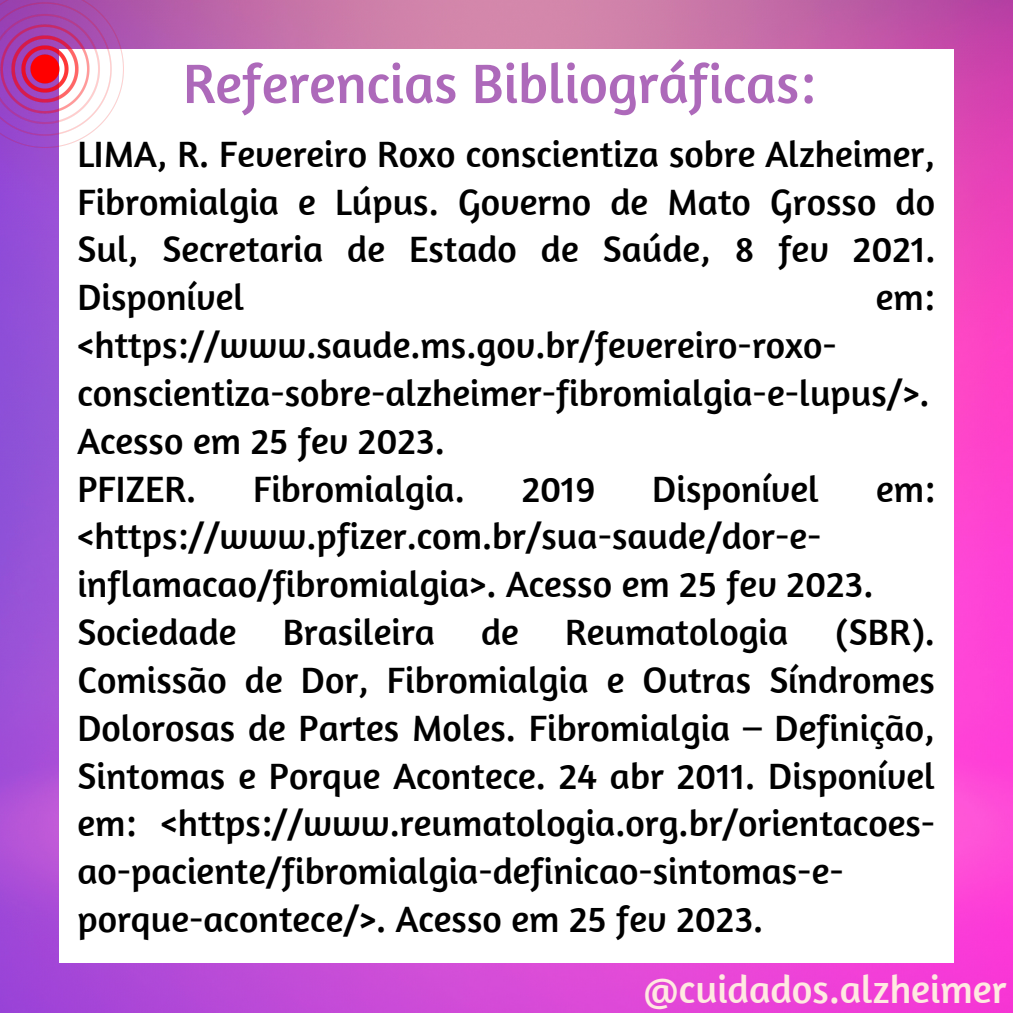
<style>
.page{position:relative;width:1013px;height:1013px;background:#fff}
.page>*{position:absolute;margin:0;border:0;box-sizing:border-box;transform-origin:0 0}
.t1{font:56.25px "Amaranth";color:#ad69ba}
.t2{font:40px "Amaranth";color:#ffe9e1}
.t3{font:37.5px/47.8px "Amaranth";color:#000}
</style>
<div class="page">
<img style="left:0;top:0;width:1012px;height:1012px">
<div style="left:59px;top:50px;width:894px;height:912px;background:#fff"></div>
<img style="left:0;top:0;width:124px;height:148px">
<h1 class="t1" style="left:183px;top:48px;width:634px">Referencias Bibliográficas:</h1>
<p class="t3" style="left:77px;top:129px;width:859px;text-align:justify">LIMA, R. Fevereiro Roxo conscientiza sobre Alzheimer, Fibromialgia e Lúpus. Governo de Mato Grosso do Sul, Secretaria de Estado de Saúde, 8 fev 2021.<br>Disponível</p>
<p class="t3" style="left:875px;top:272px;width:60px">em:</p>
<p class="t3" style="left:77px;top:320px;width:853px">&lt;https://www.saude.ms.gov.br/fevereiro-roxo&shy;conscientiza-sobre-alzheimer-fibromialgia-e-lupus/&gt;.<br>Acesso em 25 fev 2023.<br>PFIZER.</p>
<p class="t3" style="left:253px;top:464px;width:213px">Fibromialgia.</p>
<p class="t3" style="left:521px;top:464px;width:75px">2019</p>
<p class="t3" style="left:652px;top:464px;width:168px">Disponível</p>
<p class="t3" style="left:876px;top:464px;width:60px">em:</p>
<p class="t3" style="left:77px;top:511px;width:859px">&lt;https://www.pfizer.com.br/sua-saude/dor-e&shy;inflamacao/fibromialgia&gt;. Acesso em 25 fev 2023.<br>Sociedade Brasileira de Reumatologia (SBR).<br>Comissão de Dor, Fibromialgia e Outras Síndromes Dolorosas de Partes Moles. Fibromialgia – Definição, Sintomas e Porque Acontece. 24 abr 2011. Disponível em: &lt;https://www.reumatologia.org.br/orientacoes&shy;ao-paciente/fibromialgia-definicao-sintomas-e&shy;porque-acontece/&gt;. Acesso em 25 fev 2023.</p>
<p class="t2" style="left:643px;top:963px;width:365px">@cuidados.alzheimer</p>
</div>
